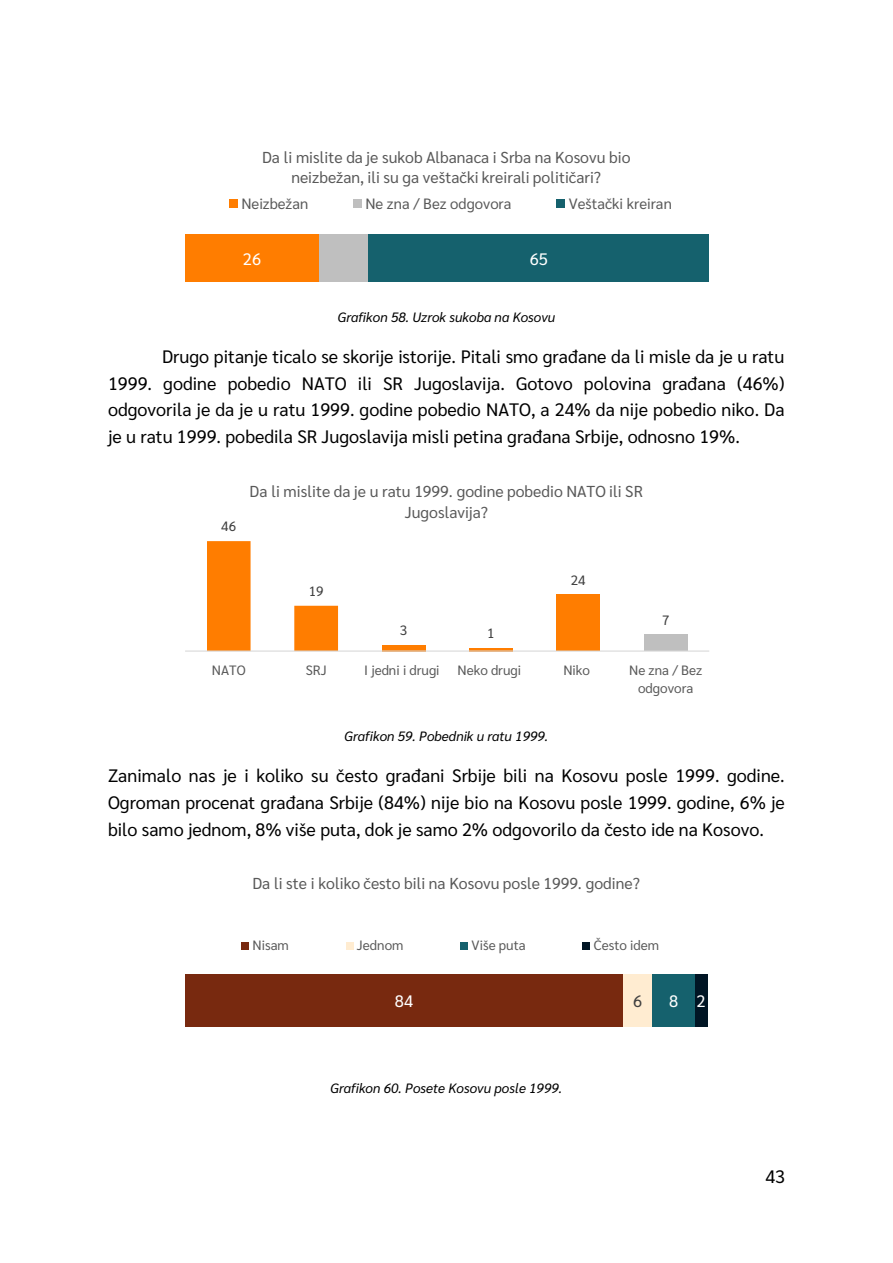
<style>
.page{position:relative;width:893px;height:1263px;background:#fff}
.page>*{position:absolute;margin:0;border:0;box-sizing:border-box;transform-origin:0 0}
.t1{font:18px/26.8px "Sarabun";color:#000;text-align:justify}
.t2{font:16.5px "Sarabun";color:#fff}
.t3{font:16.5px "Sarabun";color:#404040}
.t4{font:15.9px/20.5px "Sarabun";color:#595959;text-align:center}
.t5{font:15px "Sarabun";color:#595959}
.t6{font:italic 13.5px "Sarabun";color:#000}
.t7{font:13.5px/17.5px "Sarabun";color:#595959;text-align:center}
.t8{font:13.5px "Sarabun";color:#404040}
</style>
<div class="page">
<div style="left:382px;top:645px;width:43px;height:6px;background:#ff7d00"></div>
<hr style="left:469px;top:648px;width:44px;height:3px;background:#ff7d00">
<div style="left:556px;top:595px;width:44px;height:56px;background:#ff7d00"></div>
<div style="left:644px;top:634px;width:43px;height:17px;background:#bfbfbf"></div>
<svg style="left:207px;top:541px;width:131px;height:109px"></svg>
<hr style="left:185px;top:650px;width:524px;height:2px;background:#d9d9d9">
<div style="left:185px;top:974px;width:438px;height:53px;background:#78290f"></div>
<div style="left:623px;top:974px;width:29px;height:53px;background:#ffecd1"></div>
<div style="left:652px;top:974px;width:43px;height:53px;background:#15616d"></div>
<div style="left:695px;top:974px;width:12px;height:53px;background:#001524"></div>
<div style="left:241px;top:942px;width:8px;height:8px;background:#78290f"></div>
<div style="left:346px;top:942px;width:7px;height:8px;background:#ffecd1"></div>
<div style="left:460px;top:942px;width:8px;height:8px;background:#15616d"></div>
<div style="left:582px;top:942px;width:8px;height:8px;background:#001524"></div>
<div style="left:185px;top:235px;width:134px;height:47px;background:#ff7d00"></div>
<div style="left:319px;top:235px;width:50px;height:47px;background:#bfbfbf"></div>
<div style="left:369px;top:235px;width:340px;height:47px;background:#15616d"></div>
<div style="left:229px;top:199px;width:8px;height:9px;background:#ff7d00"></div>
<div style="left:353px;top:199px;width:8px;height:9px;background:#bfbfbf"></div>
<div style="left:556px;top:199px;width:9px;height:9px;background:#15616d"></div>
<p class="t4" style="left:262px;top:148px;width:370px">Da li mislite da je sukob Albanaca i Srba na Kosovu bio neizbežan, ili su ga veštački kreirali političari?</p>
<p class="t5" style="left:241px;top:195px;width:69px">Neizbežan</p>
<p class="t5" style="left:365px;top:198px;width:148px">Ne zna / Bez odgovora</p>
<p class="t5" style="left:569px;top:195px;width:105px">Veštački kreiran</p>
<p class="t2" style="left:243px;top:253px;width:20px">26</p>
<p class="t2" style="left:530px;top:253px;width:20px">65</p>
<p class="t6" style="left:338px;top:312px;width:219px">Grafikon 58. Uzrok sukoba na Kosovu</p>
<p class="t1" style="left:108px;top:345px;width:678px;text-indent:54px">Drugo pitanje ticalo se skorije istorije. Pitali smo građane da li misle da je u ratu 1999. godine pobedio NATO ili SR Jugoslavija. Gotovo polovina građana (46%) odgovorila je da je u ratu 1999. godine pobedio NATO, a 24% da nije pobedio niko. Da je u ratu 1999. pobedila SR Jugoslavija misli petina građana Srbije, odnosno 19%.</p>
<p class="t8" style="left:221px;top:521px;width:16px">46</p>
<p class="t4" style="left:250px;top:483px;width:395px">Da li mislite da je u ratu 1999. godine pobedio NATO ili SR<br>Jugoslavija?</p>
<p class="t8" style="left:309px;top:586px;width:16px">19</p>
<p class="t8" style="left:400px;top:625px;width:9px">3</p>
<p class="t8" style="left:487px;top:628px;width:9px">1</p>
<p class="t8" style="left:571px;top:575px;width:16px">24</p>
<p class="t8" style="left:662px;top:614px;width:9px">7</p>
<p class="t7" style="left:212px;top:663px;width:35px">NATO</p>
<p class="t7" style="left:306px;top:663px;width:22px">SRJ</p>
<p class="t7" style="left:364px;top:663px;width:77px">I jedni i drugi</p>
<p class="t7" style="left:457px;top:663px;width:65px">Neko drugi</p>
<p class="t7" style="left:563px;top:663px;width:28px">Niko</p>
<p class="t7" style="left:629px;top:663px;width:75px">Ne zna / Bez odgovora</p>
<p class="t6" style="left:345px;top:731px;width:205px">Grafikon 59. Pobednik u ratu 1999.</p>
<p class="t1" style="left:108px;top:762px;width:678px">Zanimalo nas je i koliko su često građani Srbije bili na Kosovu posle 1999. godine.<br>Ogroman procenat građana Srbije (84%) nije bio na Kosovu posle 1999. godine, 6% je bilo samo jednom, 8% više puta, dok je samo 2% odgovorilo da često ide na Kosovo.</p>
<p class="t4" style="left:252px;top:874px;width:389px">Da li ste i koliko često bili na Kosovu posle 1999. godine?</p>
<p class="t7" style="left:252px;top:938px;width:38px">Nisam</p>
<p class="t7" style="left:357px;top:938px;width:48px">Jednom</p>
<p class="t7" style="left:472px;top:937px;width:56px">Više puta</p>
<p class="t7" style="left:594px;top:937px;width:67px">Često idem</p>
<p class="t2" style="left:395px;top:995px;width:20px">84</p>
<p class="t3" style="left:633px;top:995px;width:11px">6</p>
<p class="t2" style="left:669px;top:995px;width:38px">8 2</p>
<p class="t6" style="left:331px;top:1083px;width:233px">Grafikon 60. Posete Kosovu posle 1999.</p>
<p class="t1" style="left:765px;top:1165px;width:21px">43</p>
</div>
